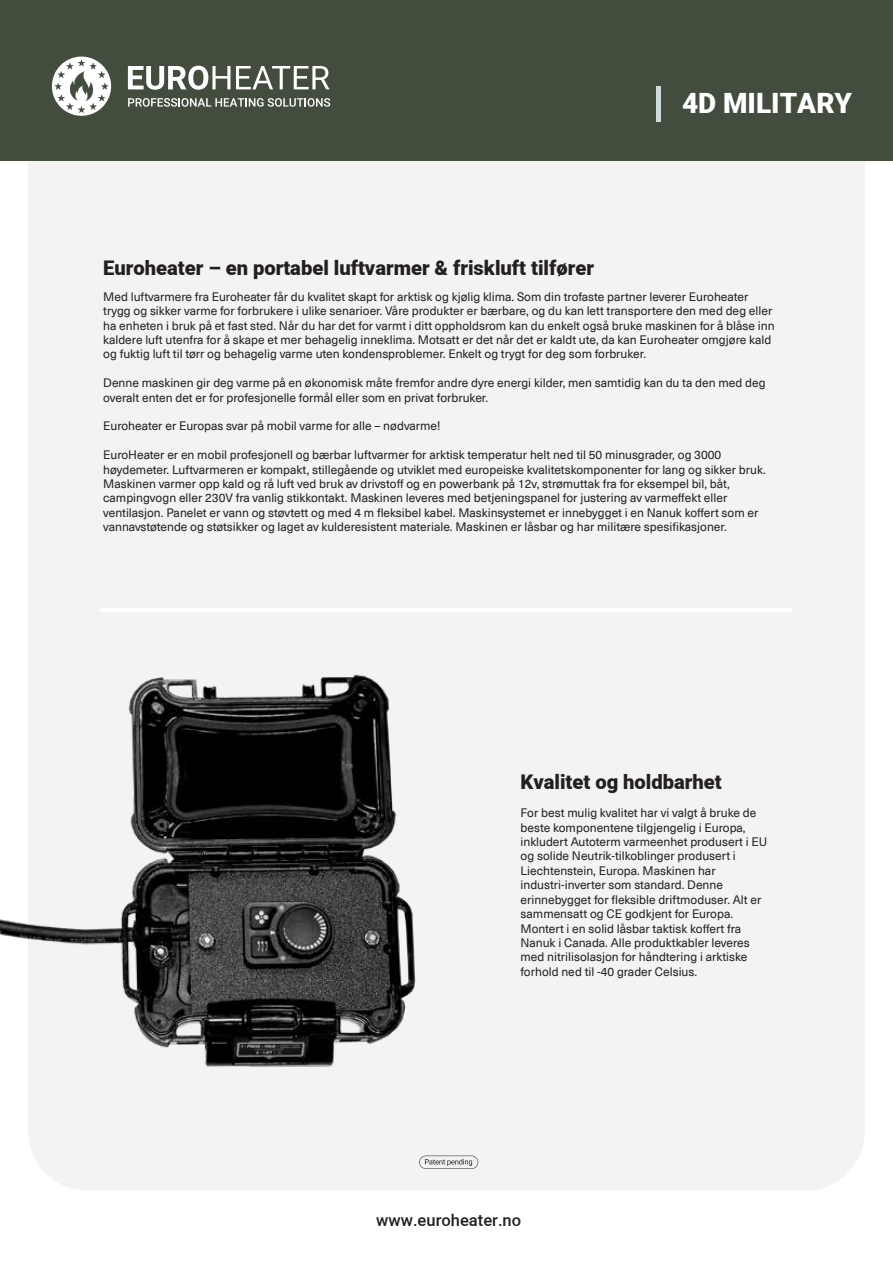
<style>
.page{position:relative;width:893px;height:1263px;background:#fff}
.page>*{position:absolute;margin:0;border:0;box-sizing:border-box;transform-origin:0 0}
.t1{font:900 27.9px "Araboto";color:#fff}
.t2{font:900 20.1px "Araboto";color:#231f20}
.t3{font:500 16.5px "Araboto";color:#231f20}
.t4{font:12px/14.4px "Neue Haas Unica Pro";color:#231f20}
</style>
<div class="page">
<div style="left:28px;top:83px;width:837px;height:1108px;background:#f3f3f3;border-radius:59px"></div>
<img style="left:0;top:674px;width:416px;height:393px">
<div style="left:0;top:0;width:893px;height:161px;background:#424d3d"></div>
<svg style="left:128px;top:66px;width:102px;height:24px"></svg>
<svg style="left:236px;top:66px;width:93px;height:23px"></svg>
<svg style="left:128px;top:98px;width:202px;height:9px"></svg>
<svg style="left:52px;top:57px;width:59px;height:59px"></svg>
<hr style="left:656px;top:86px;width:4px;height:35px;background:#cedcdf">
<svg style="left:419px;top:1155px;width:59px;height:14px"></svg>
<hr style="left:100px;top:608px;width:693px;height:4px;background:#fff;border-radius:2px">
<h2 class="t2" style="left:103px;top:254px;width:492px">Euroheater – en portabel luftvarmer &amp; friskluft tilfører</h2>
<h1 class="t1" style="left:682px;top:84px;width:172px">4D MILITARY</h1>
<p class="t4" style="left:103px;top:290px;width:673px">Med luftvarmere fra Euroheater får du kvalitet skapt for arktisk og kjølig klima. Som din trofaste partner leverer Euroheater trygg og sikker varme for forbrukere i ulike senarioer. Våre produkter er bærbare, og du kan lett transportere den med deg eller ha enheten i bruk på et fast sted. Når du har det for varmt i ditt oppholdsrom kan du enkelt også bruke maskinen for å blåse inn kaldere luft utenfra for å skape et mer behagelig inneklima. Motsatt er det når det er kaldt ute, da kan Euroheater omgjøre kald og fuktig luft til tørr og behagelig varme uten kondensproblemer. Enkelt og trygt for deg som forbruker.</p>
<p class="t4" style="left:103px;top:376px;width:664px">Denne maskinen gir deg varme på en økonomisk måte fremfor andre dyre energi kilder, men samtidig kan du ta den med deg overalt enten det er for profesjonelle formål eller som en privat forbruker.</p>
<p class="t4" style="left:103px;top:419px;width:339px">Euroheater er Europas svar på mobil varme for alle – nødvarme!</p>
<p class="t4" style="left:103px;top:448px;width:664px">EuroHeater er en mobil profesjonell og bærbar luftvarmer for arktisk temperatur helt ned til 50 minusgrader, og 3000 høydemeter. Luftvarmeren er kompakt, stillegående og utviklet med europeiske kvalitetskomponenter for lang og sikker bruk.<br>Maskinen varmer opp kald og rå luft ved bruk av drivstoff og en powerbank på 12v, strømuttak fra for eksempel bil, båt, campingvogn eller 230V fra vanlig stikkontakt. Maskinen leveres med betjeningspanel for justering av varmeffekt eller ventilasjon. Panelet er vann og støvtett og med 4 m fleksibel kabel. Maskinsystemet er innebygget i en Nanuk koffert som er vannavstøtende og støtsikker og laget av kulderesistent materiale. Maskinen er låsbar og har militære spesifikasjoner.</p>
<h2 class="t2" style="left:520px;top:767px;width:203px">Kvalitet og holdbarhet</h2>
<p class="t4" style="left:520px;top:806px;width:248px">For best mulig kvalitet har vi valgt å bruke de beste komponentene tilgjengelig i Europa, inkludert Autoterm varmeenhet produsert i EU og solide Neutrik-tilkoblinger produsert i Liechtenstein, Europa. Maskinen har industri-inverter som standard. Denne erinnebygget for fleksible driftmoduser. Alt er sammensatt og CE godkjent for Europa.<br>Montert i en solid låsbar taktisk koffert fra Nanuk i Canada. Alle produktkabler leveres med nitrilisolasjon for håndtering i arktiske forhold ned til -40 grader Celsius.</p>
<h3 class="t3" style="left:376px;top:1209px;width:146px">www.euroheater.no</h3>
</div>
